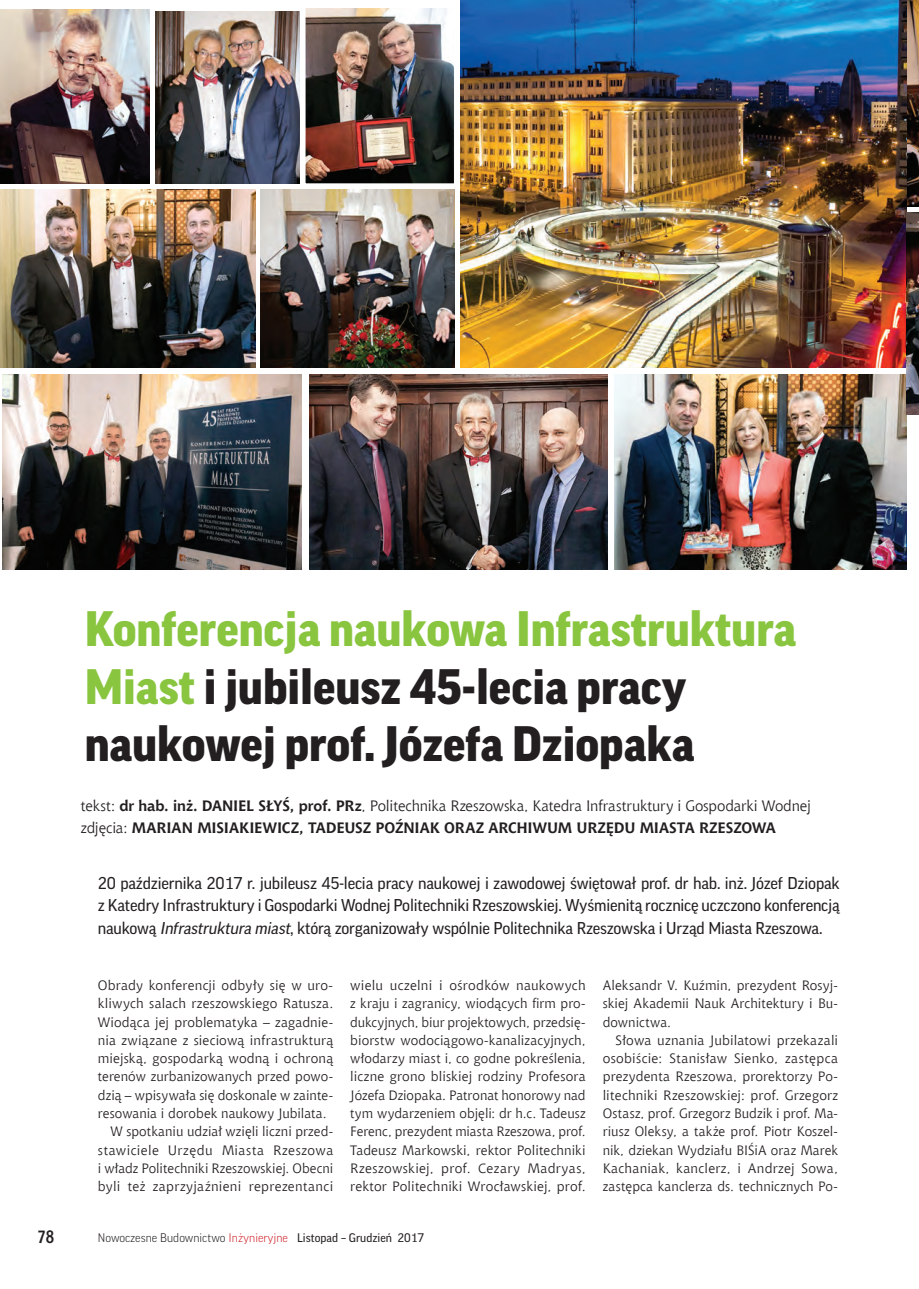
<style>
.page{position:relative;width:919px;height:1289px;background:#fff}
.page>*{position:absolute;margin:0;border:0;box-sizing:border-box;transform-origin:0 0}
.t1{font:900 48px/57.6px "Good Pro";color:#231f20}
.t2{font:700 18px "Aerton Cnd EFN";color:#231f20}
.t3{font:16.5px/22.5px "Good Pro";letter-spacing:-.01em;color:#231f20;text-align:justify}
.t4{font:700 15px/22.5px "Chianti EU";letter-spacing:-.005em;color:#231f20}
.t5{font:13.5px/18.3px "Chianti EU";letter-spacing:.01em;color:#231f20;text-align:justify}
.t6{font:13.5px "Chianti EU";letter-spacing:.035em;color:#231f20}
.t7{font:300 12px "Good Pro";color:#231f20}
.s1{color:#89c53f}
.s2{font-weight:400}
.s3{font-style:italic}
.s4{color:#d1232a}
</style>
<div class="page">
<img style="left:906px;top:0;width:12px;height:206px">
<img style="left:0;top:10px;width:149px;height:174px">
<img style="left:461px;top:0;width:445px;height:368px">
<img style="left:0;top:189px;width:255px;height:179px">
<img style="left:3px;top:374px;width:299px;height:196px">
<img style="left:309px;top:374px;width:298px;height:196px">
<img style="left:614px;top:374px;width:292px;height:196px">
<img style="left:906px;top:213px;width:12px;height:202px">
<img style="left:155px;top:12px;width:144px;height:172px">
<img style="left:307px;top:9px;width:145px;height:173px">
<div style="left:305px;top:0;width:149px;height:184px;border:1px solid #fff"></div>
<img style="left:261px;top:189px;width:193px;height:179px">
<h1 class="t1" style="left:85px;top:600px;width:713px"><span class="s1">Konferencja naukowa Infrastruktura<br>Miast</span> i jubileusz 45-lecia pracy naukowej prof. Józefa Dziopaka</h1>
<p class="t4" style="left:81px;top:794px;width:731px"><span class="s2">tekst:</span> dr hab. inż. DANIEL SŁYŚ, prof. PRz<span class="s2">, Politechnika Rzeszowska, Katedra Infrastruktury i Gospodarki Wodnej zdjęcia:</span> MARIAN MISIAKIEWICZ, TADEUSZ POŹNIAK ORAZ ARCHIWUM URZĘDU MIASTA RZESZOWA</p>
<p class="t3" style="left:98px;top:871px;width:743px">20 października 2017 r. jubileusz 45-lecia pracy naukowej i zawodowej świętował prof. dr hab. inż. Józef Dziopak z Katedry Infrastruktury i Gospodarki Wodnej Politechniki Rzeszowskiej. Wyśmienitą rocznicę uczczono konferencją naukową <span class="s3">Infrastruktura miast</span>, którą zorganizowały wspólnie Politechnika Rzeszowska i Urząd Miasta Rzeszowa.</p>
<p class="t5" style="left:98px;top:975px;width:237px">Obrady konferencji odbyły się w uro-</p>
<p class="t5" style="left:98px;top:994px;width:237px">kliwych salach rzeszowskiego Ratusza.</p>
<p class="t5" style="left:98px;top:1012px;width:237px">Wiodąca jej problematyka – zagadnie-</p>
<p class="t5" style="left:98px;top:1030px;width:237px">nia związane z sieciową infrastrukturą</p>
<p class="t5" style="left:98px;top:1049px;width:237px">miejską, gospodarką wodną i ochroną</p>
<p class="t5" style="left:98px;top:1067px;width:237px">terenów zurbanizowanych przed powo-</p>
<p class="t5" style="left:98px;top:1085px;width:237px">dzią – wpisywała się doskonale w zainte-</p>
<p class="t5" style="left:98px;top:1103px;width:230px">resowania i dorobek naukowy Jubilata.</p>
<p class="t5" style="left:111px;top:1122px;width:224px">W spotkaniu udział wzięli liczni przed-</p>
<p class="t6" style="left:98px;top:1141px;width:237px">stawiciele Urzędu Miasta Rzeszowa</p>
<p class="t5" style="left:98px;top:1158px;width:237px">i władz Politechniki Rzeszowskiej. Obecni</p>
<p class="t5" style="left:98px;top:1177px;width:237px">byli też zaprzyjaźnieni reprezentanci</p>
<p class="t5" style="left:350px;top:975px;width:237px">wielu uczelni i ośrodków naukowych z kraju i zagranicy, wiodących firm pro&shy;dukcyjnych, biur projektowych, przedsię&shy;biorstw wodociągowo-kanalizacyjnych, włodarzy miast i, co godne pokreślenia, liczne grono bliskiej rodziny Profesora Józefa Dziopaka. Patronat honorowy nad tym wydarzeniem objęli: dr h.c. Tadeusz Ferenc, prezydent miasta Rzeszowa, prof.<br>Tadeusz Markowski, rektor Politechniki Rzeszowskiej, prof. Cezary Madryas, rektor Politechniki Wrocławskiej, prof.</p>
<p class="t5" style="left:602px;top:975px;width:237px">Aleksandr V. Kuźmin, prezydent Rosyj&shy;skiej Akademii Nauk Architektury i Bu&shy;downictwa.</p>
<p class="t5" style="left:602px;top:1030px;width:237px;text-indent:13px">Słowa uznania Jubilatowi przekazali osobiście: Stanisław Sienko, zastępca prezydenta Rzeszowa, prorektorzy Po&shy;litechniki Rzeszowskiej: prof. Grzegorz Ostasz, prof. Grzegorz Budzik i prof. Ma&shy;riusz Oleksy, a także prof. Piotr Koszel&shy;nik, dziekan Wydziału BIŚiA oraz Marek Kachaniak, kanclerz, i Andrzej Sowa, zastępca kanclerza ds. technicznych Po-</p>
<h2 class="t2" style="left:38px;top:1225px;width:18px">78</h2>
<p class="t7" style="left:98px;top:1230px;width:328px">Nowoczesne Budownictwo <span class="s4">Inżynieryjne</span> <span class="s2">Listopad – Grudzień 2017</span></p>
</div>
